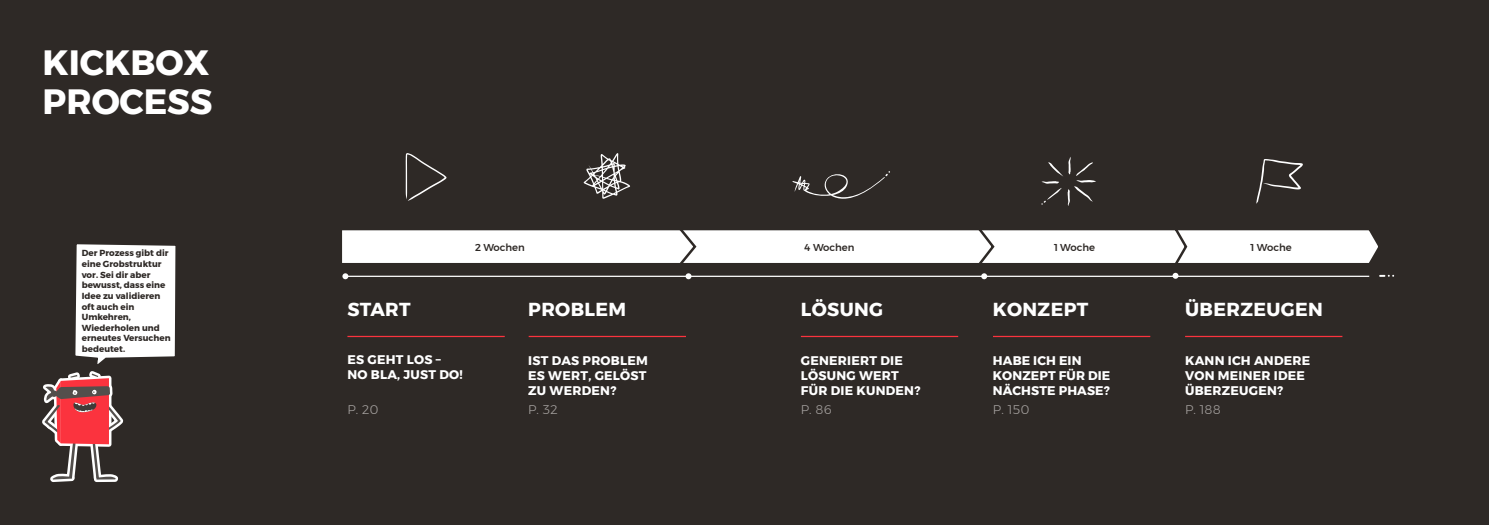
<style>
.page{position:relative;width:1489px;height:525px;background:#fff}
.page>*{position:absolute;margin:0;border:0;box-sizing:border-box;transform-origin:0 0}
.t1{font:700 35px/38.8px "Montserrat";color:#fff}
.t2{font:700 18.75px "Montserrat";letter-spacing:.02em;color:#fff}
.t3{font:700 12.5px/15px "Montserrat";letter-spacing:.02em;color:#fff}
.t4{font:300 12.5px "Montserrat";letter-spacing:.02em;color:#a6a2a0}
.t5{font:500 10px "Montserrat";color:#2e2926}
.t6{font:700 8.75px/10.6px "Montserrat";color:#2e2926}
</style>
<div class="page">
<div style="left:0;top:0;width:1488px;height:524px;background:#2e2926"></div>
<div style="left:800px;top:295px;width:158px;height:155px;background:#2e2926"></div>
<hr style="left:347px;top:335px;width:157px;height:2px;background:#fb333e">
<hr style="left:528px;top:335px;width:158px;height:2px;background:#fb333e">
<hr style="left:800px;top:335px;width:158px;height:2px;background:#fb333e">
<hr style="left:992px;top:335px;width:158px;height:2px;background:#fb333e">
<hr style="left:1184px;top:335px;width:158px;height:2px;background:#fb333e">
<svg style="left:405px;top:153px;width:41px;height:48px;background:#413d3a"></svg>
<svg style="left:583px;top:153px;width:47px;height:46px;background:#676361"></svg>
<svg style="left:1256px;top:158px;width:46px;height:46px;background:#46413f"></svg>
<svg style="left:792px;top:169px;width:98px;height:35px;background:#3e3936"></svg>
<svg style="left:338px;top:226px;width:1044px;height:40px"></svg>
<hr style="left:347px;top:275px;width:1022px;height:2px;background:#fff">
<svg style="left:1378px;top:274px;width:16px;height:3px"></svg>
<svg style="left:342px;top:273px;width:6px;height:6px"></svg>
<svg style="left:685px;top:273px;width:6px;height:6px"></svg>
<svg style="left:981px;top:273px;width:6px;height:6px"></svg>
<svg style="left:1172px;top:273px;width:6px;height:5px"></svg>
<svg style="left:1041px;top:157px;width:55px;height:49px;background:#3f3b38"></svg>
<svg style="left:37px;top:240px;width:142px;height:284px"></svg>
<h1 class="t1" style="left:43px;top:43px;width:171px">KICKBOX<br>PROCESS</h1>
<p class="t6" style="left:82px;top:248px;width:90px">Der Prozess gibt dir eine Grobstruktur vor. Sei dir aber bewusst, dass eine<br>Idee zu validieren oft auch ein<br>Umkehren,<br>Wiederholen und erneutes Versuchen bedeutet.</p>
<p class="t5" style="left:475px;top:239px;width:51px">2 Wochen</p>
<p class="t5" style="left:804px;top:240px;width:51px">4 Wochen</p>
<p class="t5" style="left:1053px;top:239px;width:43px">1 Woche</p>
<p class="t5" style="left:1250px;top:239px;width:43px">1 Woche</p>
<h2 class="t2" style="left:347px;top:294px;width:65px">START</h2>
<p class="t3" style="left:347px;top:351px;width:117px">ES GEHT LOS –<br>NO BLA, JUST DO!</p>
<p class="t4" style="left:347px;top:399px;width:33px">P. 20</p>
<h2 class="t2" style="left:528px;top:294px;width:99px">PROBLEM</h2>
<p class="t3" style="left:528px;top:352px;width:121px;text-align:justify">IST DAS PROBLEM ES WERT, GELÖST ZU WERDEN?</p>
<p class="t4" style="left:528px;top:399px;width:31px">P. 32</p>
<h2 class="t2" style="left:800px;top:294px;width:84px">LÖSUNG</h2>
<p class="t3" style="left:800px;top:352px;width:121px">GENERIERT DIE<br>LÖSUNG WERT<br>FÜR DIE KUNDEN?</p>
<p class="t4" style="left:800px;top:399px;width:33px">P. 86</p>
<h2 class="t2" style="left:992px;top:294px;width:97px">KONZEPT</h2>
<p class="t3" style="left:992px;top:352px;width:119px">HABE ICH EIN<br>KONZEPT FÜR DIE<br>NÄCHSTE PHASE?</p>
<p class="t4" style="left:992px;top:399px;width:38px">P. 150</p>
<h2 class="t2" style="left:1184px;top:294px;width:139px">ÜBERZEUGEN</h2>
<p class="t3" style="left:1184px;top:352px;width:127px">KANN ICH ANDERE<br>VON MEINER IDEE<br>ÜBERZEUGEN?</p>
<p class="t4" style="left:1184px;top:399px;width:37px">P. 188</p>
</div>
